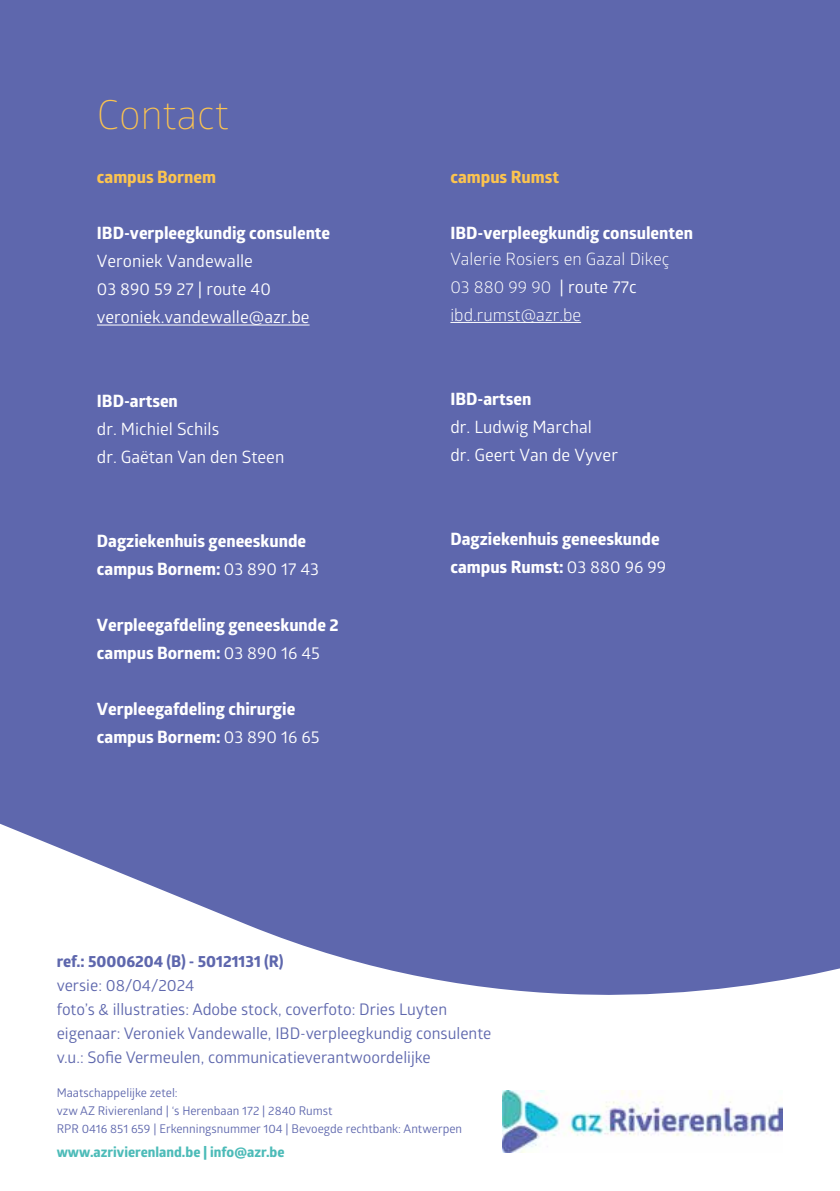
<style>
.page{position:relative;width:840px;height:1191px;background:#fff}
.page>*{position:absolute;margin:0;border:0;box-sizing:border-box;transform-origin:0 0}
.t1{font:300 40px "Glober";color:#fcc44f}
.t2{font:700 17px/28px "Globerx";color:#fff}
.t3{font:17px/28px "Glober";color:#fff}
.t4{font:17px/28px "Glober";color:#fff}
.t5{font:700 17px "Globerx";color:#fcc44f}
.t6{font:16px/24px "Glober";color:#5e67ad}
.t7{font:700 16px "Globerx";color:#5e67ad}
.t8{font:700 14px "Globerx";color:#4cbbb8}
.t9{font:12px/18px "Glober";color:#5e67ad}
.s1{font-family:"Glober";font-weight:400}
.s2{font-style:inherit}
</style>
<div class="page">
<div style="left:0;top:0;width:839px;height:1191px;background:#5e67ad"></div>
<svg style="left:0;top:823px;width:839px;height:368px;fill:#fff"></svg>
<img style="left:502px;top:1090px;width:280px;height:62px">
<hr style="left:97px;top:324px;width:212px;height:1px;background:#fff">
<hr style="left:450px;top:322px;width:131px;height:1px;background:#fff">
<h1 class="t1" style="left:97px;top:87px;width:133px">Contact</h1>
<p class="t5" style="left:97px;top:165px;width:121px">campus Bornem</p>
<p class="t2" style="left:97px;top:219px;width:235px">IBD-verpleegkundig consulente</p>
<p class="t3" style="left:97px;top:246px;width:214px">Veroniek Vandewalle<br>03 890 59 27 | route 40 veroniek.vandewalle@azr.be</p>
<p class="t2" style="left:97px;top:387px;width:82px">IBD-artsen</p>
<p class="t3" style="left:97px;top:414px;width:189px">dr. Michiel Schils<br>dr. Gaëtan Van den Steen</p>
<p class="t2" style="left:97px;top:527px;width:223px">Dagziekenhuis geneeskunde campus Bornem: <span class="s1">03 890 17 43</span></p>
<p class="t2" style="left:97px;top:611px;width:243px">Verpleegafdeling geneeskunde 2 campus Bornem: <span class="s1">03 890 16 45</span></p>
<p class="t2" style="left:97px;top:695px;width:224px">Verpleegafdeling chirurgie campus Bornem: <span class="s1">03 890 16 65</span></p>
<p class="t5" style="left:450px;top:164px;width:110px">campus Rumst</p>
<p class="t2" style="left:450px;top:218px;width:244px">IBD-verpleegkundig consulenten</p>
<p class="t4" style="left:450px;top:244px;width:220px">Valerie Rosiers en Gazal Dikeç<br>03 880 99 90 <span class="s2">| route 77c </span>ibd.rumst@azr.be</p>
<p class="t2" style="left:450px;top:384px;width:82px">IBD-artsen</p>
<p class="t3" style="left:450px;top:412px;width:169px">dr. Ludwig Marchal<br>dr. Geert Van de Vyver</p>
<p class="t2" style="left:450px;top:524px;width:217px">Dagziekenhuis geneeskunde campus Rumst: <span class="s1">03 880 96 99</span></p>
<p class="t7" style="left:57px;top:949px;width:228px">ref.: 50006204 (B) - 50121131 (R)</p>
<p class="t6" style="left:57px;top:972px;width:436px">versie: 08/04/2024<br>foto’s &amp; illustraties: Adobe stock, coverfoto: Dries Luyten eigenaar: Veroniek Vandewalle, IBD-verpleegkundig consulente v.u.: Sofie Vermeulen, communicatieverantwoordelijke</p>
<p class="t9" style="left:57px;top:1083px;width:406px">Maatschappelijke zetel:<br>vzw AZ Rivierenland | ‘s Herenbaan 172 | 2840 Rumst<br>RPR 0416 851 659 | Erkenningsnummer 104 | Bevoegde rechtbank: Antwerpen</p>
<p class="t8" style="left:57px;top:1141px;width:229px">www.azrivierenland.be | info@azr.be</p>
</div>
